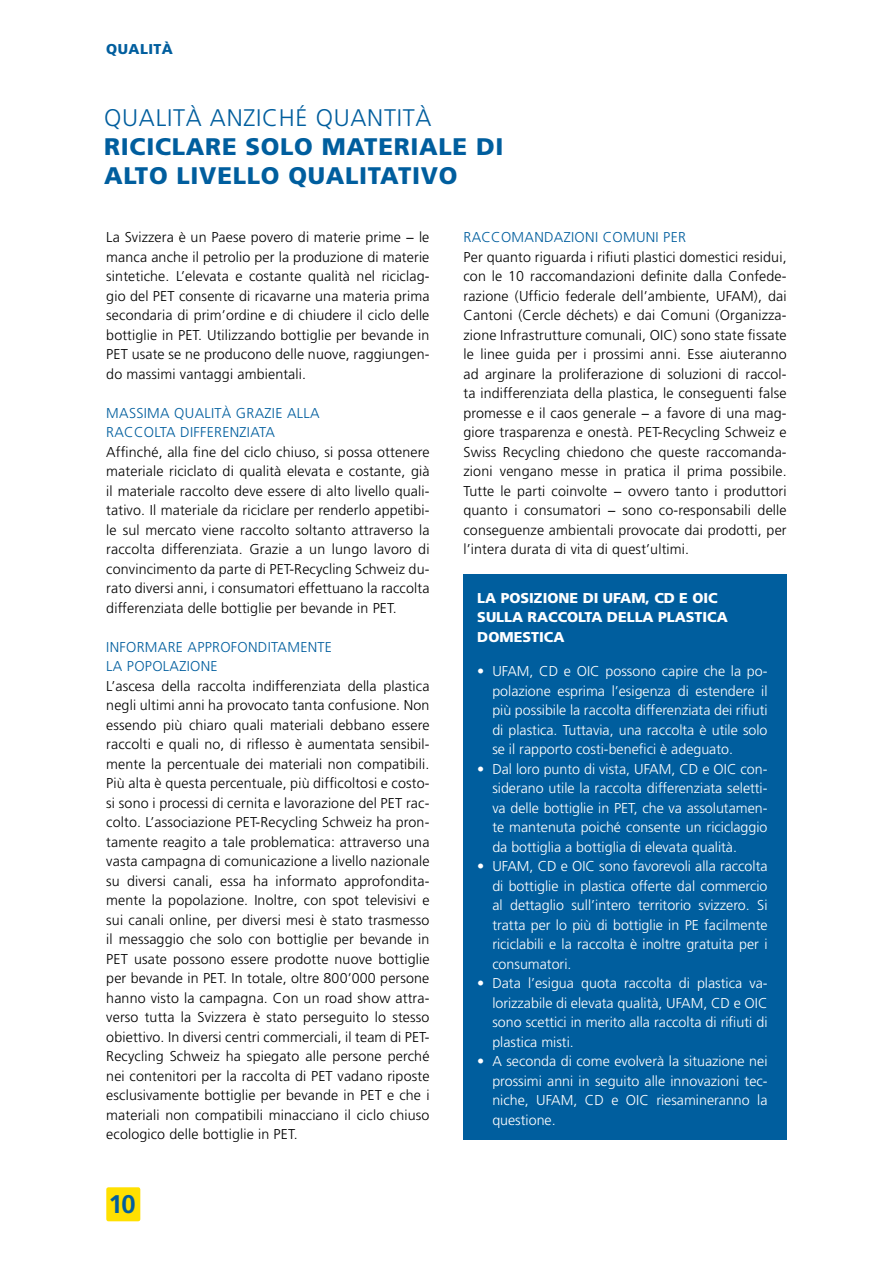
<style>
.page{position:relative;width:893px;height:1263px;background:#fff}
.page>*{position:absolute;margin:0;border:0;box-sizing:border-box;transform-origin:0 0}
.t1{font:700 25.5px "Frutiger";color:#005e9e}
.t2{font:900 24px/29.2px "Frutiger";letter-spacing:.03em;color:#005e9e}
.t3{font:300 24px "Frutiger";letter-spacing:.03em;color:#005e9e}
.t4{font:300 14.25px/19.5px "Frutiger";letter-spacing:.01em;color:#000;text-align:justify}
.t5{font:300 14.25px/19.5px "Frutiger";color:#fff;text-align:justify}
.t6{font:300 14.25px/19.5px "Frutiger";letter-spacing:.02em;color:#005e9e}
.t7{font:900 14.25px/19.5px "Frutiger";color:#fff}
.t8{font:900 14.25px "Frutiger";letter-spacing:.03em;color:#005e9e}
</style>
<div class="page">
<div style="left:106px;top:1187px;width:34px;height:34px;background:#ffe000;border-radius:2px"></div>
<div style="left:463px;top:574px;width:324px;height:566px;background:#005e9e"></div>
<p class="t8" style="left:106px;top:40px;width:68px">QUALITÀ</p>
<h2 class="t3" style="left:104px;top:104px;width:329px">QUALITÀ ANZICHÉ QUANTITÀ</h2>
<h2 class="t2" style="left:104px;top:131px;width:401px">RICICLARE SOLO MATERIALE DI<br>ALTO LIVELLO QUALITATIVO</h2>
<p class="t4" style="left:106px;top:228px;width:325px">La Svizzera è un Paese povero di materie prime − le manca anche il petrolio per la produzione di materie sintetiche. L’elevata e costante qualità nel riciclag&shy;gio del PET consente di ricavarne una materia prima secondaria di prim’ordine e di chiudere il ciclo delle bottiglie in PET. Utilizzando bottiglie per bevande in PET usate se ne producono delle nuove, raggiungen&shy;do massimi vantaggi ambientali.</p>
<p class="t6" style="left:106px;top:403px;width:215px">MASSIMA QUALITÀ GRAZIE ALLA<br>RACCOLTA DIFFERENZIATA</p>
<p class="t4" style="left:106px;top:442px;width:325px">Affinché, alla fine del ciclo chiuso, si possa ottenere materiale riciclato di qualità elevata e costante, già il materiale raccolto deve essere di alto livello quali&shy;tativo. Il materiale da riciclare per renderlo appetibi&shy;le sul mercato viene raccolto soltanto attraverso la raccolta differenziata. Grazie a un lungo lavoro di convincimento da parte di PET-Recycling Schweiz du&shy;rato diversi anni, i consumatori effettuano la raccolta differenziata delle bottiglie per bevande in PET.</p>
<p class="t6" style="left:106px;top:637px;width:227px">INFORMARE APPROFONDITAMENTE<br>LA POPOLAZIONE</p>
<p class="t4" style="left:106px;top:676px;width:325px">L’ascesa della raccolta indifferenziata della plastica negli ultimi anni ha provocato tanta confusione. Non essendo più chiaro quali materiali debbano essere raccolti e quali no, di riflesso è aumentata sensibil&shy;mente la percentuale dei materiali non compatibili.<br>Più alta è questa percentuale, più difficoltosi e costo&shy;si sono i processi di cernita e lavorazione del PET rac&shy;colto. L’associazione PET-Recycling Schweiz ha pron&shy;tamente reagito a tale problematica: attraverso una vasta campagna di comunicazione a livello nazionale su diversi canali, essa ha informato approfondita&shy;mente la popolazione. Inoltre, con spot televisivi e sui canali online, per diversi mesi è stato trasmesso il messaggio che solo con bottiglie per bevande in PET usate possono essere prodotte nuove bottiglie per bevande in PET. In totale, oltre 800’000 persone hanno visto la campagna. Con un road show attra&shy;verso tutta la Svizzera è stato perseguito lo stesso obiettivo. In diversi centri commerciali, il team di PET-Recycling Schweiz ha spiegato alle persone perché nei contenitori per la raccolta di PET vadano riposte esclusivamente bottiglie per bevande in PET e che i materiali non compatibili minacciano il ciclo chiuso ecologico delle bottiglie in PET.</p>
<h1 class="t1" style="left:108px;top:1189px;width:29px">10</h1>
<p class="t6" style="left:463px;top:227px;width:224px">RACCOMANDAZIONI COMUNI PER</p>
<p class="t4" style="left:463px;top:247px;width:325px">Per quanto riguarda i rifiuti plastici domestici residui, con le 10 raccomandazioni definite dalla Confede&shy;razione (Ufficio federale dell’ambiente, UFAM), dai Cantoni (Cercle déchets) e dai Comuni (Organizza&shy;zione Infrastrutture comunali, OIC) sono state fissate le linee guida per i prossimi anni. Esse aiuteranno ad arginare la proliferazione di soluzioni di raccol&shy;ta indifferenziata della plastica, le conseguenti false promesse e il caos generale − a favore di una mag&shy;giore trasparenza e onestà. PET-Recycling Schweiz e Swiss Recycling chiedono che queste raccomanda&shy;zioni vengano messe in pratica il prima possibile.<br>Tutte le parti coinvolte − ovvero tanto i produttori quanto i consumatori − sono co-responsabili delle conseguenze ambientali provocate dai prodotti, per l’intera durata di vita di quest’ultimi.</p>
<p class="t7" style="left:477px;top:588px;width:252px">LA POSIZIONE DI UFAM, CD E OIC<br>SULLA RACCOLTA DELLA PLASTICA<br>DOMESTICA</p>
<p class="t5" style="left:492px;top:662px;width:277px;text-indent:-15px">• UFAM, CD e OIC possono capire che la po&shy;polazione esprima l’esigenza di estendere il più possibile la raccolta differenziata dei rifiuti di plastica. Tuttavia, una raccolta è utile solo se il rapporto costi-benefici è adeguato.</p>
<p class="t5" style="left:492px;top:759px;width:277px;text-indent:-15px">• Dal loro punto di vista, UFAM, CD e OIC con&shy;siderano utile la raccolta differenziata seletti&shy;va delle bottiglie in PET, che va assolutamen&shy;te mantenuta poiché consente un riciclaggio da bottiglia a bottiglia di elevata qualità.</p>
<p class="t5" style="left:492px;top:857px;width:277px;text-indent:-15px">• UFAM, CD e OIC sono favorevoli alla raccolta di bottiglie in plastica offerte dal commercio al dettaglio sull’intero territorio svizzero. Si tratta per lo più di bottiglie in PE facilmente riciclabili e la raccolta è inoltre gratuita per i consumatori.</p>
<p class="t5" style="left:492px;top:973px;width:277px;text-indent:-15px">• Data l’esigua quota raccolta di plastica va&shy;lorizzabile di elevata qualità, UFAM, CD e OIC sono scettici in merito alla raccolta di rifiuti di plastica misti.</p>
<p class="t5" style="left:492px;top:1051px;width:277px;text-indent:-15px">• A seconda di come evolverà la situazione nei prossimi anni in seguito alle innovazioni tec&shy;niche, UFAM, CD e OIC riesamineranno la questione.</p>
</div>
